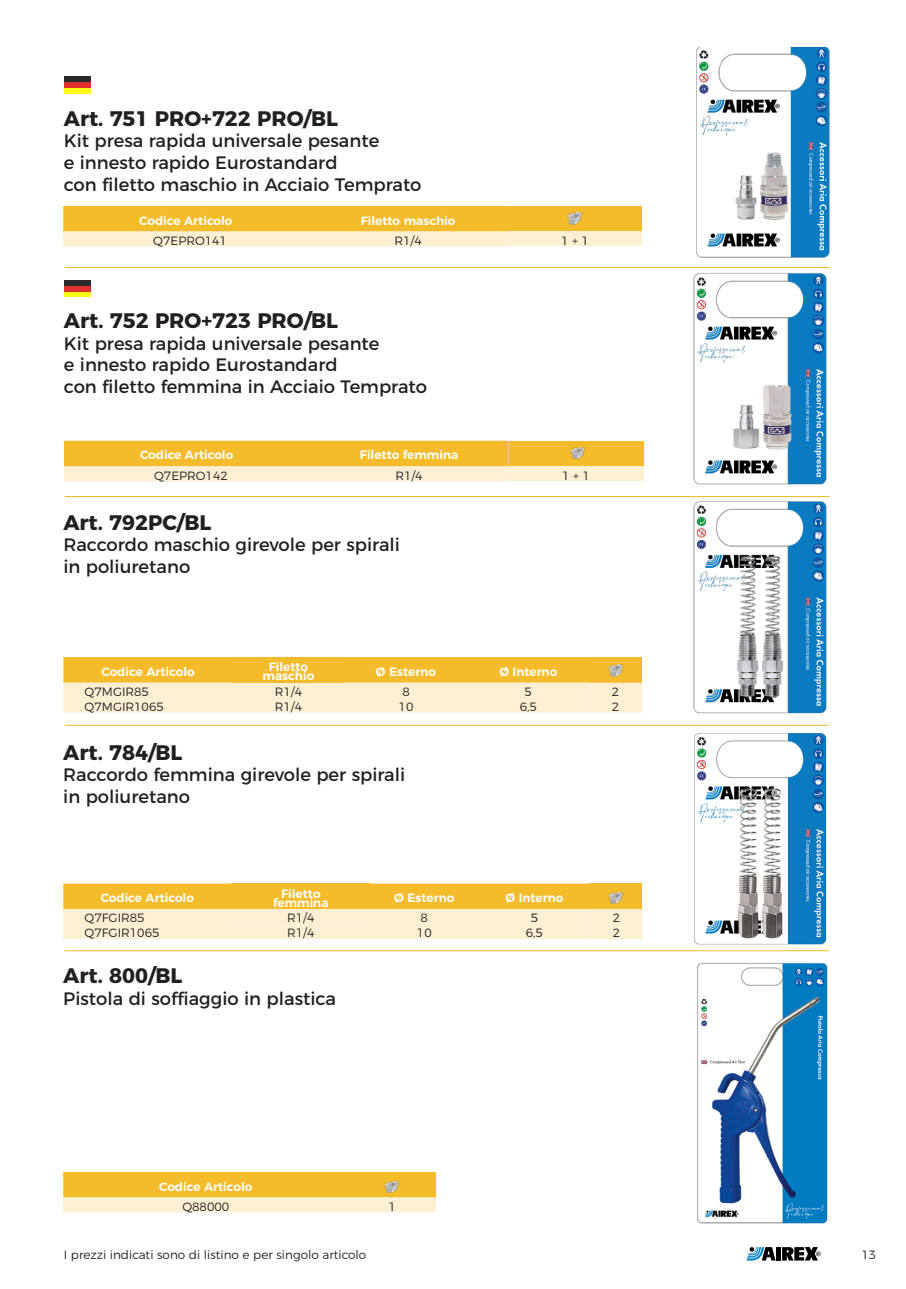
<style>
.page{position:relative;width:906px;height:1289px;background:#fff}
.page>*{position:absolute;margin:0;border:0;box-sizing:border-box;transform-origin:0 0}
.Paragrafo_base{font:700 21px "Montserrat";color:#231f20}
.Paragrafo_base-2{font:18px/21.6px "Montserrat";color:#231f20}
.Paragrafo_base-3{font:300 12px "Montserrat";color:#231f20}
.Paragrafo_base-4{font:600 12px "Montserrat";color:#fff}
</style>
<div class="page">
<div style="left:776px;top:1246px;width:5px;height:14px;background:#000001"></div>
<svg style="left:746px;top:1247px;width:29px;height:13px"></svg>
<svg style="left:782px;top:1247px;width:38px;height:13px"></svg>
<hr style="left:65px;top:725px;width:764px;height:1px;background:#f4bc2a">
<hr style="left:65px;top:267px;width:764px;height:1px;background:#f4bc2a">
<hr style="left:65px;top:496px;width:764px;height:1px;background:#f4bc2a">
<img style="left:696px;top:47px;width:133px;height:211px">
<div style="left:64px;top:77px;width:27px;height:16px;background:#29292b"></div>
<div style="left:64px;top:85px;width:27px;height:8px;background:#fffa14"></div>
<div style="left:64px;top:82px;width:27px;height:6px;background:#de3030"></div>
<div style="left:508px;top:206px;width:134px;height:25px;background:#f4bc2a"></div>
<svg style="left:63px;top:206px;width:445px;height:40px;background:#f6ce68"></svg>
<div style="left:508px;top:231px;width:134px;height:15px;background:#fcefd2"></div>
<img style="left:567px;top:213px;width:15px;height:11px">
<img style="left:693px;top:273px;width:134px;height:212px">
<div style="left:64px;top:280px;width:27px;height:17px;background:#29292b"></div>
<svg style="left:64px;top:291px;width:27px;height:6px"></svg>
<div style="left:64px;top:286px;width:27px;height:5px;background:#de3030"></div>
<div style="left:509px;top:441px;width:134px;height:25px;background:#f4bc2a"></div>
<svg style="left:64px;top:441px;width:445px;height:40px;background:#f6cf68"></svg>
<div style="left:509px;top:466px;width:134px;height:15px;background:#fcefd2"></div>
<img style="left:570px;top:447px;width:15px;height:11px">
<img style="left:693px;top:501px;width:134px;height:213px">
<svg style="left:63px;top:657px;width:579px;height:55px;background:#f8d784"></svg>
<img style="left:608px;top:665px;width:15px;height:11px">
<img style="left:694px;top:733px;width:133px;height:212px">
<img style="left:697px;top:963px;width:131px;height:261px">
<svg style="left:63px;top:1171px;width:373px;height:41px;background:#f7d06c"></svg>
<svg style="left:63px;top:883px;width:579px;height:56px;background:#f8d786"></svg>
<hr style="left:64px;top:950px;width:765px;height:1px;background:#f4bc2a">
<img style="left:608px;top:892px;width:15px;height:11px">
<img style="left:384px;top:1180px;width:15px;height:12px">
<p class="Paragrafo_base" style="left:64px;top:101px;width:276px">Art. 751 PRO+722 PRO/BL</p>
<p class="Paragrafo_base-2" style="left:64px;top:129px;width:317px">Kit presa rapida universale pesante</p>
<p class="Paragrafo_base-2" style="left:64px;top:150px;width:275px">e innesto rapido Eurostandard</p>
<p class="Paragrafo_base-2" style="left:64px;top:172px;width:359px">con filetto maschio in Acciaio Temprato</p>
<p class="Paragrafo_base-4" style="left:139px;top:210px;width:95px">Codice Articolo</p>
<p class="Paragrafo_base-4" style="left:361px;top:210px;width:96px">Filetto maschio</p>
<p class="Paragrafo_base-3" style="left:153px;top:231px;width:75px">Q7EPRO141</p>
<p class="Paragrafo_base-3" style="left:394px;top:231px;width:29px">R1/4</p>
<p class="Paragrafo_base-3" style="left:561px;top:231px;width:29px">1 + 1</p>
<p class="Paragrafo_base" style="left:64px;top:303px;width:276px">Art. 752 PRO+723 PRO/BL</p>
<p class="Paragrafo_base-2" style="left:64px;top:331px;width:317px">Kit presa rapida universale pesante</p>
<p class="Paragrafo_base-2" style="left:64px;top:353px;width:275px">e innesto rapido Eurostandard</p>
<p class="Paragrafo_base-2" style="left:64px;top:374px;width:364px">con filetto femmina in Acciaio Temprato</p>
<p class="Paragrafo_base-4" style="left:140px;top:445px;width:95px">Codice Articolo</p>
<p class="Paragrafo_base-4" style="left:360px;top:445px;width:100px">Filetto femmina</p>
<p class="Paragrafo_base-3" style="left:154px;top:466px;width:75px">Q7EPRO142</p>
<p class="Paragrafo_base-3" style="left:395px;top:466px;width:29px">R1/4</p>
<p class="Paragrafo_base-3" style="left:562px;top:466px;width:29px">1 + 1</p>
<p class="Paragrafo_base" style="left:63px;top:505px;width:149px">Art. 792PC/BL</p>
<p class="Paragrafo_base-2" style="left:63px;top:532px;width:338px">Raccordo maschio girevole per spirali in poliuretano</p>
<p class="Paragrafo_base-4" style="left:101px;top:661px;width:95px">Codice Articolo</p>
<p class="Paragrafo_base-4" style="left:269px;top:657px;width:41px">Filetto</p>
<p class="Paragrafo_base-4" style="left:263px;top:666px;width:53px">maschio</p>
<p class="Paragrafo_base-4" style="left:376px;top:661px;width:62px">Ø Esterno</p>
<p class="Paragrafo_base-4" style="left:499px;top:661px;width:59px">Ø Interno</p>
<p class="Paragrafo_base-3" style="left:85px;top:682px;width:66px">Q7MGIR85</p>
<p class="Paragrafo_base-3" style="left:275px;top:682px;width:29px">R1/4</p>
<p class="Paragrafo_base-3" style="left:402px;top:682px;width:9px">8</p>
<p class="Paragrafo_base-3" style="left:524px;top:682px;width:9px">5</p>
<p class="Paragrafo_base-3" style="left:612px;top:682px;width:9px">2</p>
<p class="Paragrafo_base-3" style="left:85px;top:697px;width:81px">Q7MGIR1065</p>
<p class="Paragrafo_base-3" style="left:275px;top:697px;width:29px">R1/4</p>
<p class="Paragrafo_base-3" style="left:398px;top:697px;width:16px">10</p>
<p class="Paragrafo_base-3" style="left:520px;top:697px;width:19px">6,5</p>
<p class="Paragrafo_base-3" style="left:612px;top:697px;width:9px">2</p>
<p class="Paragrafo_base" style="left:63px;top:735px;width:121px">Art. 784/BL</p>
<p class="Paragrafo_base-2" style="left:63px;top:762px;width:343px">Raccordo femmina girevole per spirali in poliuretano</p>
<p class="Paragrafo_base-4" style="left:101px;top:888px;width:95px">Codice Articolo</p>
<p class="Paragrafo_base-4" style="left:281px;top:883px;width:41px">Filetto</p>
<p class="Paragrafo_base-4" style="left:273px;top:892px;width:57px">femmina</p>
<p class="Paragrafo_base-4" style="left:394px;top:888px;width:62px">Ø Esterno</p>
<p class="Paragrafo_base-4" style="left:505px;top:888px;width:59px">Ø Interno</p>
<p class="Paragrafo_base-3" style="left:85px;top:908px;width:62px">Q7FGIR85</p>
<p class="Paragrafo_base-3" style="left:287px;top:908px;width:29px">R1/4</p>
<p class="Paragrafo_base-3" style="left:420px;top:908px;width:9px">8</p>
<p class="Paragrafo_base-3" style="left:531px;top:908px;width:9px">5</p>
<p class="Paragrafo_base-3" style="left:613px;top:908px;width:9px">2</p>
<p class="Paragrafo_base-3" style="left:85px;top:923px;width:76px">Q7FGIR1065</p>
<p class="Paragrafo_base-3" style="left:287px;top:923px;width:29px">R1/4</p>
<p class="Paragrafo_base-3" style="left:417px;top:923px;width:16px">10</p>
<p class="Paragrafo_base-3" style="left:526px;top:923px;width:19px">6,5</p>
<p class="Paragrafo_base-3" style="left:613px;top:923px;width:9px">2</p>
<p class="Paragrafo_base" style="left:63px;top:958px;width:121px">Art. 800/BL</p>
<p class="Paragrafo_base-2" style="left:63px;top:986px;width:274px">Pistola di soffiaggio in plastica</p>
<p class="Paragrafo_base-4" style="left:159px;top:1176px;width:95px">Codice Articolo</p>
<p class="Paragrafo_base-3" style="left:182px;top:1197px;width:48px">Q88000</p>
<p class="Paragrafo_base-3" style="left:388px;top:1197px;width:9px">1</p>
<p class="Paragrafo_base-3" style="left:64px;top:1245px;width:304px">I prezzi indicati sono di listino e per singolo articolo</p>
<p class="Paragrafo_base-3" style="left:861px;top:1245px;width:16px">13</p>
</div>
